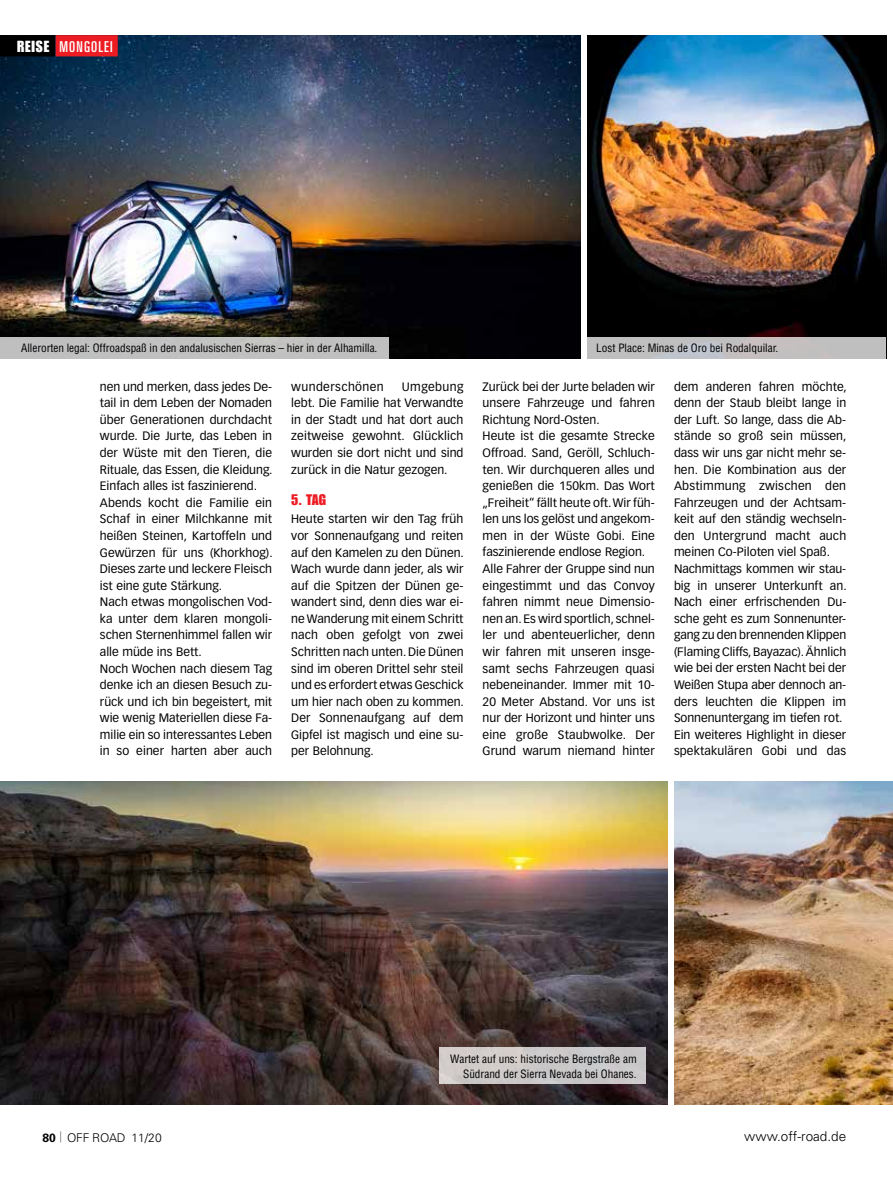
<style>
.page{position:relative;width:893px;height:1191px;background:#fff}
.page>*{position:absolute;margin:0;border:0;box-sizing:border-box;transform-origin:0 0}
.t1{font:ultra-condensed 15px "Univers";letter-spacing:.075em;color:#fff}
.t2{font:15px "Impact";color:#ed1c23}
.t3{font:300 13.5px "Univers";color:#000}
.t4{font:12px/16.5px "Vectora LH";color:#000}
.t5{font:300 12px "Univers";letter-spacing:-.02em;color:#000}
.t6{font:12px "Vectora LH";letter-spacing:.035em;color:#000}
.t7{font:condensed 11.25px/15px "Helvetica";color:#000;text-align:right}
.s1{font-family:"Impact";font-stretch:normal;font-size:15.75px}
.s2{font-weight:700}
</style>
<div class="page">
<img style="left:0;top:35px;width:581px;height:323px">
<img style="left:674px;top:781px;width:219px;height:323px">
<img style="left:0;top:781px;width:667px;height:323px">
<img style="left:588px;top:35px;width:298px;height:302px">
<div style="left:439px;top:1047px;width:206px;height:37px;background:#ccc9c9"></div>
<div style="left:0;top:337px;width:389px;height:21px;background:#c0c0c0"></div>
<svg style="left:588px;top:337px;width:298px;height:21px;fill:#bfbfbf"></svg>
<div style="left:0;top:35px;width:55px;height:21px;background:#000"></div>
<div style="left:56px;top:35px;width:62px;height:21px;background:#ed1c23"></div>
<p class="t1" style="left:17px;top:38px;width:97px"><span class="s1">REISE</span> MONGOLEI</p>
<p class="t7" style="left:21px;top:341px;width:358px">Allerorten legal: Offroadspaß in den andalusischen Sierras – hier in der Alhamilla.</p>
<p class="t7" style="left:596px;top:341px;width:184px">Lost Place: Minas de Oro bei Rodalquilar.</p>
<p class="t4" style="left:100px;top:378px;width:174px">nen und merken, dass jedes De&shy;tail in dem Leben der Nomaden über Generationen durchdacht wurde. Die Jurte, das Leben in der Wüste mit den Tieren, die<br>Rituale, das Essen, die Kleidung.<br>Einfach alles ist faszinierend.<br>Abends kocht die Familie ein<br>Schaf in einer Milchkanne mit heißen Steinen, Kartoffeln und<br>Gewürzen für uns (Khorkhog).<br>Dieses zarte und leckere Fleisch ist eine gute Stärkung.<br>Nach etwas mongolischen Vod&shy;ka unter dem klaren mongoli&shy;schen Sternenhimmel fallen wir alle müde ins Bett.<br>Noch Wochen nach diesem Tag denke ich an diesen Besuch zu&shy;rück und ich bin begeistert, mit wie wenig Materiellen diese Fa&shy;milie ein so interessantes Leben in so einer harten aber auch</p>
<p class="t6" style="left:291px;top:379px;width:94px">wunderschönen</p>
<p class="t4" style="left:291px;top:378px;width:174px;text-align:justify;text-indent:111px">Umgebung lebt. Die Familie hat Verwandte in der Stadt und hat dort auch zeitweise gewohnt. Glücklich wurden sie dort nicht und sind zurück in die Natur gezogen.</p>
<p class="t2" style="left:291px;top:491px;width:36px">5. TAG</p>
<p class="t4" style="left:291px;top:511px;width:174px;text-align:justify">Heute starten wir den Tag früh vor Sonnenaufgang und reiten auf den Kamelen zu den Dünen.<br>Wach wurde dann jeder, als wir auf die Spitzen der Dünen ge&shy;wandert sind, denn dies war ei&shy;ne Wanderung mit einem Schritt nach oben gefolgt von zwei Schritten nach unten. Die Dünen sind im oberen Drittel sehr steil und es erfordert etwas Geschick um hier nach oben zu kommen.<br>Der Sonnenaufgang auf dem Gipfel ist magisch und eine su&shy;per Belohnung.</p>
<p class="t4" style="left:483px;top:378px;width:174px">Zurück bei der Jurte beladen wir unsere Fahrzeuge und fahren<br>Richtung Nord-Osten.<br>Heute ist die gesamte Strecke<br>Offroad. Sand, Geröll, Schluch&shy;ten. Wir durchqueren alles und genießen die 150km. Das Wort „Freiheit“ fällt heute oft. Wir füh&shy;len uns los gelöst und angekom&shy;men in der Wüste Gobi. Eine faszinierende endlose Region.<br>Alle Fahrer der Gruppe sind nun eingestimmt und das Convoy fahren nimmt neue Dimensio&shy;nen an. Es wird sportlich, schnel&shy;ler und abenteuerlicher, denn wir fahren mit unseren insge&shy;samt sechs Fahrzeugen quasi nebeneinander. Immer mit 10-<br>20 Meter Abstand. Vor uns ist nur der Horizont und hinter uns eine große Staubwolke. Der<br>Grund warum niemand hinter</p>
<p class="t4" style="left:674px;top:378px;width:174px">dem anderen fahren möchte, denn der Staub bleibt lange in der Luft. So lange, dass die Ab&shy;stände so groß sein müssen, dass wir uns gar nicht mehr se&shy;hen. Die Kombination aus der<br>Abstimmung zwischen den<br>Fahrzeugen und der Achtsam&shy;keit auf den ständig wechseln&shy;den Untergrund macht auch meinen Co-Piloten viel Spaß.<br>Nachmittags kommen wir stau&shy;big in unserer Unterkunft an.<br>Nach einer erfrischenden Du&shy;sche geht es zum Sonnenunter&shy;gang zu den brennenden Klippen (Flaming Cliffs, Bayazac). Ähnlich wie bei der ersten Nacht bei der<br>Weißen Stupa aber dennoch an&shy;ders leuchten die Klippen im<br>Sonnenuntergang im tiefen rot.<br>Ein weiteres Highlight in dieser spektakulären Gobi und das</p>
<p class="t7" style="left:450px;top:1051px;width:188px">Wartet auf uns: historische Bergstraße am<br>Südrand der Sierra Nevada bei Ohanes.</p>
<p class="t5" style="left:43px;top:1130px;width:121px"><span class="s2">80</span> OFF ROAD 11/20</p>
<p class="t3" style="left:744px;top:1128px;width:104px">www.off-road.de</p>
</div>
